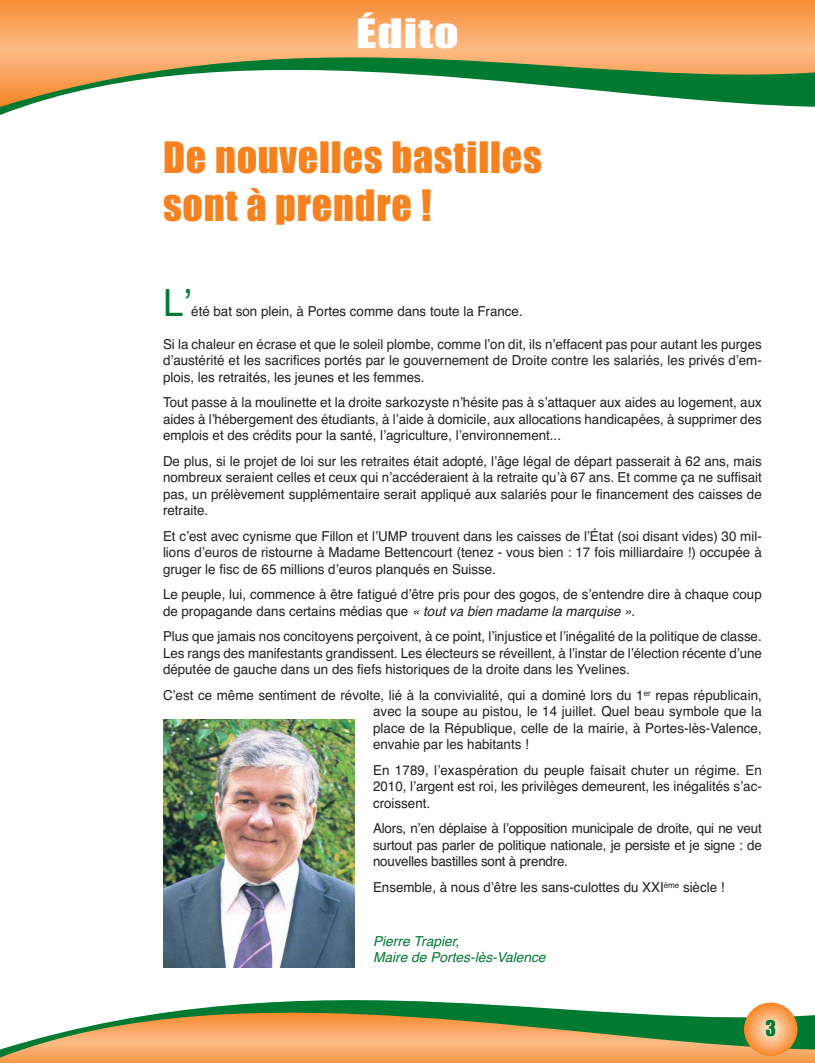
<style>
.page{position:relative;width:815px;height:1063px;background:#fff}
.page>*{position:absolute;margin:0;border:0;box-sizing:border-box;transform-origin:0 0}
.t1{font:40px/48px "Impact";letter-spacing:.02em;color:#f5821f}
.t2{font:37.5px "Impact";letter-spacing:.02em;color:#fff;scale:1.3 1}
.t3{font:37.5px "Helvetica";color:#007931}
.t4{font:20px "Impact";color:#007931}
.t5{font:13.75px/16.5px "Helvetica";color:#231f20;text-align:justify}
.t6{font:italic 13.75px/16.5px "Helvetica";color:#007931}
.s1{font-style:italic}
</style>
<div class="page">
<svg style="left:0;top:0;width:815px;height:57px;background:#f9a661"></svg>
<svg style="left:0;top:57px;width:815px;height:58px"></svg>
<div style="left:0;top:1058px;width:815px;height:5px;background:#f89b4d"></div>
<svg style="left:0;top:1000px;width:815px;height:58px"></svg>
<svg style="left:744px;top:1003px;width:53px;height:53px;background:#f8a966"></svg>
<img style="left:163px;top:719px;width:191px;height:248px">
<h2 class="t2" style="left:356px;top:22px;width:80px">Édito</h2>
<h1 class="t1" style="left:163px;top:137px;width:380px">De nouvelles bastilles sont à prendre !</h1>
<h2 class="t3" style="left:163px;top:289px;width:30px">Lʼ</h2>
<p class="t5" style="left:191px;top:304px;width:333px">été bat son plein, à Portes comme dans toute la France.</p>
<p class="t5" style="left:163px;top:337px;width:600px">Si la chaleur en écrase et que le soleil plombe, comme lʼon dit, ils nʼeffacent pas pour autant les purges dʼaustérité et les sacrifices portés par le gouvernement de Droite contre les salariés, les privés dʼem&shy;plois, les retraités, les jeunes et les femmes.</p>
<p class="t5" style="left:163px;top:396px;width:600px">Tout passe à la moulinette et la droite sarkozyste nʼhésite pas à sʼattaquer aux aides au logement, aux aides à lʼhébergement des étudiants, à lʼaide à domicile, aux allocations handicapées, à supprimer des emplois et des crédits pour la santé, lʼagriculture, lʼenvironnement...</p>
<p class="t5" style="left:163px;top:454px;width:600px">De plus, si le projet de loi sur les retraites était adopté, lʼâge légal de départ passerait à 62 ans, mais nombreux seraient celles et ceux qui nʼaccéderaient à la retraite quʼà 67 ans. Et comme ça ne suffisait pas, un prélèvement supplémentaire serait appliqué aux salariés pour le financement des caisses de retraite.</p>
<p class="t5" style="left:163px;top:529px;width:600px">Et cʼest avec cynisme que Fillon et lʼUMP trouvent dans les caisses de lʼÉtat (soi disant vides) 30 mil&shy;lions dʼeuros de ristourne à Madame Bettencourt (tenez - vous bien : 17 fois milliardaire !) occupée à gruger le fisc de 65 millions dʼeuros planqués en Suisse.</p>
<p class="t5" style="left:163px;top:588px;width:600px">Le peuple, lui, commence à être fatigué dʼêtre pris pour des gogos, de sʼentendre dire à chaque coup de propagande dans certains médias que <span class="s1">« tout va bien madame la marquise »</span>.</p>
<p class="t5" style="left:163px;top:630px;width:600px">Plus que jamais nos concitoyens perçoivent, à ce point, lʼinjustice et lʼinégalité de la politique de classe.<br>Les rangs des manifestants grandissent. Les électeurs se réveillent, à lʼinstar de lʼélection récente dʼune députée de gauche dans un des fiefs historiques de la droite dans les Yvelines.</p>
<p class="t5" style="left:373px;top:688px;width:390px;text-indent:-210px">Cʼest ce même sentiment de révolte, lié à la convivialité, qui a dominé lors du 1<sup>er</sup> repas républicain, avec la soupe au pistou, le 14 juillet. Quel beau symbole que la place de la République, celle de la mairie, à Portes-lès-Valence, envahie par les habitants !</p>
<p class="t5" style="left:373px;top:763px;width:390px">En 1789, lʼexaspération du peuple faisait chuter un régime. En 2010, lʼargent est roi, les privilèges demeurent, les inégalités sʼac&shy;croissent.</p>
<p class="t5" style="left:373px;top:822px;width:390px">Alors, nʼen déplaise à lʼopposition municipale de droite, qui ne veut surtout pas parler de politique nationale, je persiste et je signe : de nouvelles bastilles sont à prendre.</p>
<p class="t5" style="left:373px;top:880px;width:353px">Ensemble, à nous dʼêtre les sans-culottes du XXI<sup>ème</sup> siècle !</p>
<p class="t6" style="left:373px;top:934px;width:177px">Pierre Trapier,<br>Maire de Portes-lès-Valence</p>
<h3 class="t4" style="left:765px;top:1022px;width:12px">3</h3>
</div>
